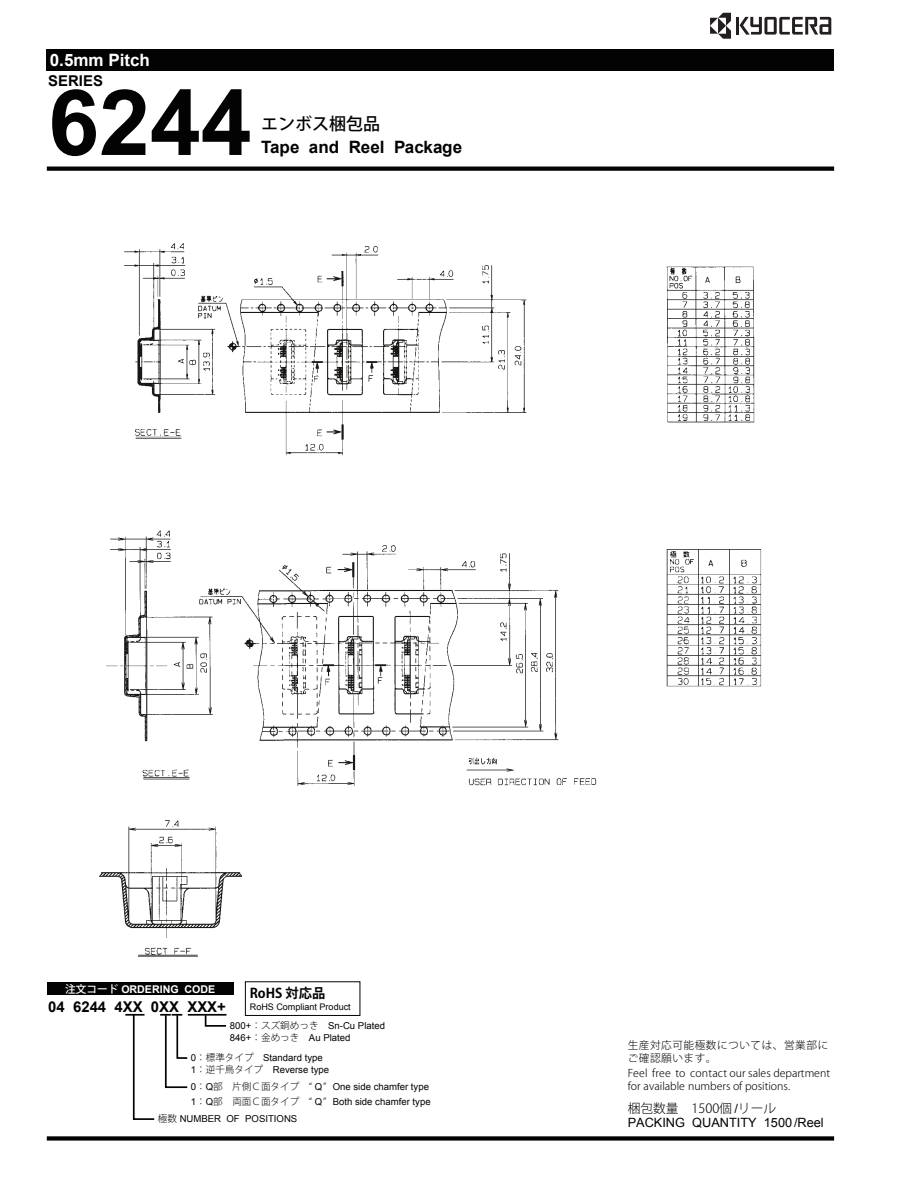
<style>
.page{position:relative;width:915px;height:1191px;background:#fff}
.page>*{position:absolute;margin:0;border:0;box-sizing:border-box;transform-origin:0 0}
.t1{font:700 91.35px "Arial";color:#030303}
.t2{font:700 16.95px "Arial";color:#030303}
.t3{font:700 16.95px "Arial";color:#fff}
.t4{font:16.95px "Koz Go Pro Medium 90 pv RKSJ H";color:#030303}
.t5{font:700 14.85px "Arial";color:#030303}
.t6{font:13.35px "Koz Go Pro Bold 90 pv RKSJ H";color:#030303}
.t7{font:12.75px "Arial";color:#030303}
.t8{font:12.75px "Koz Go Pro Light 90 pv RKSJ H";color:#030303}
.t9{font:10.65px/12.8px "Koz Go Pro Light 90 pv RKSJ H";color:#030303}
.t10{font:10.65px/12.8px "Koz Go Pro Light 90 pv RKSJ H";letter-spacing:.05em;color:#030303}
.t11{font:700 10.65px "Arial";color:#fff}
.t12{font:9.6px/12.5px "Arial";color:#030303}
.t13{font:9px "Arial";color:#030303}
.s1{font-family:"Koz Go Pro Medium 90 pv RKSJ H";font-weight:400}
.s2{font-family:"Koz Go Pro Light 90 pv RKSJ H"}
.s3{font-family:"Arial"}
</style>
<div class="page">
<div style="left:47px;top:166px;width:786px;height:5px;background:#030303"></div>
<svg style="left:47px;top:1136px;width:786px;height:4px;background:#171717"></svg>
<img style="left:124px;top:243px;width:403px;height:213px">
<img style="left:99px;top:530px;width:498px;height:427px">
<img style="left:666px;top:266px;width:89px;height:157px">
<img style="left:666px;top:549px;width:96px;height:138px">
<div style="left:47px;top:982px;width:186px;height:13px;background:#030303"></div>
<hr style="left:188px;top:1014px;width:38px;height:1px;background:#030303">
<svg style="left:125px;top:1013px;width:64px;height:107px"></svg>
<svg style="left:204px;top:1013px;width:23px;height:14px"></svg>
<div style="left:47px;top:50px;width:786px;height:21px;background:#030303"></div>
<hr style="left:736px;top:17px;width:3px;height:18px;background:#231f20">
<svg style="left:739px;top:17px;width:92px;height:18px"></svg>
<svg style="left:710px;top:13px;width:20px;height:26px"></svg>
<h2 class="t3" style="left:50px;top:51px;width:102px">0.5mm Pitch</h2>
<h3 class="t5" style="left:48px;top:72px;width:56px">SERIES</h3>
<h1 class="t1" style="left:48px;top:72px;width:205px">6244</h1>
<h2 class="t4" style="left:261px;top:117px;width:121px">エンボス梱包品</h2>
<h2 class="t2" style="left:261px;top:138px;width:203px">Tape and Reel Package</h2>
<p class="t11" style="left:65px;top:983px;width:152px"><span class="s1">注文コード</span> ORDERING CODE</p>
<h3 class="t5" style="left:48px;top:998px;width:179px">04 6244 4XX 0XX XXX+</h3>
<h3 class="t6" style="left:250px;top:988px;width:77px">RoHS 対応品</h3>
<p class="t13" style="left:250px;top:1001px;width:102px">RoHS Compliant Product</p>
<p class="t12" style="left:230px;top:1019px;width:156px">800+<span class="s2">：スズ銅めっき</span> Sn-Cu Plated<br>846+<span class="s2">：金めっき</span> Au Plated</p>
<p class="t12" style="left:191px;top:1079px;width:241px;line-height:15px">0<span class="s2">：</span>Q<span class="s2">部 片側Ｃ面タイプ “</span> Q<span class="s2">”</span> One side chamfer type<br>1<span class="s2">：</span>Q<span class="s2">部 両面Ｃ面タイプ “</span> Q<span class="s2">”</span> Both side chamfer type</p>
<p class="t12" style="left:191px;top:1050px;width:140px">0<span class="s2">：標準タイプ</span> Standard type<br>1<span class="s2">：逆千鳥タイプ</span> Reverse type</p>
<p class="t12" style="left:158px;top:1112px;width:141px"><span class="s2">極数</span> NUMBER OF POSITIONS</p>
<p class="t10" style="left:627px;top:1040px;width:202px">生産対応可能極数については、営業部にご確認願います。</p>
<p class="t9" style="left:627px;top:1068px;width:204px">Feel free to contact our sales department for available numbers of positions.</p>
<h3 class="t8" style="left:627px;top:1103px;width:150px">梱包数量 1500個 <span class="s3">/</span>リール</h3>
<h3 class="t7" style="left:627px;top:1115px;width:197px">PACKING QUANTITY 1500/Reel</h3>
</div>
